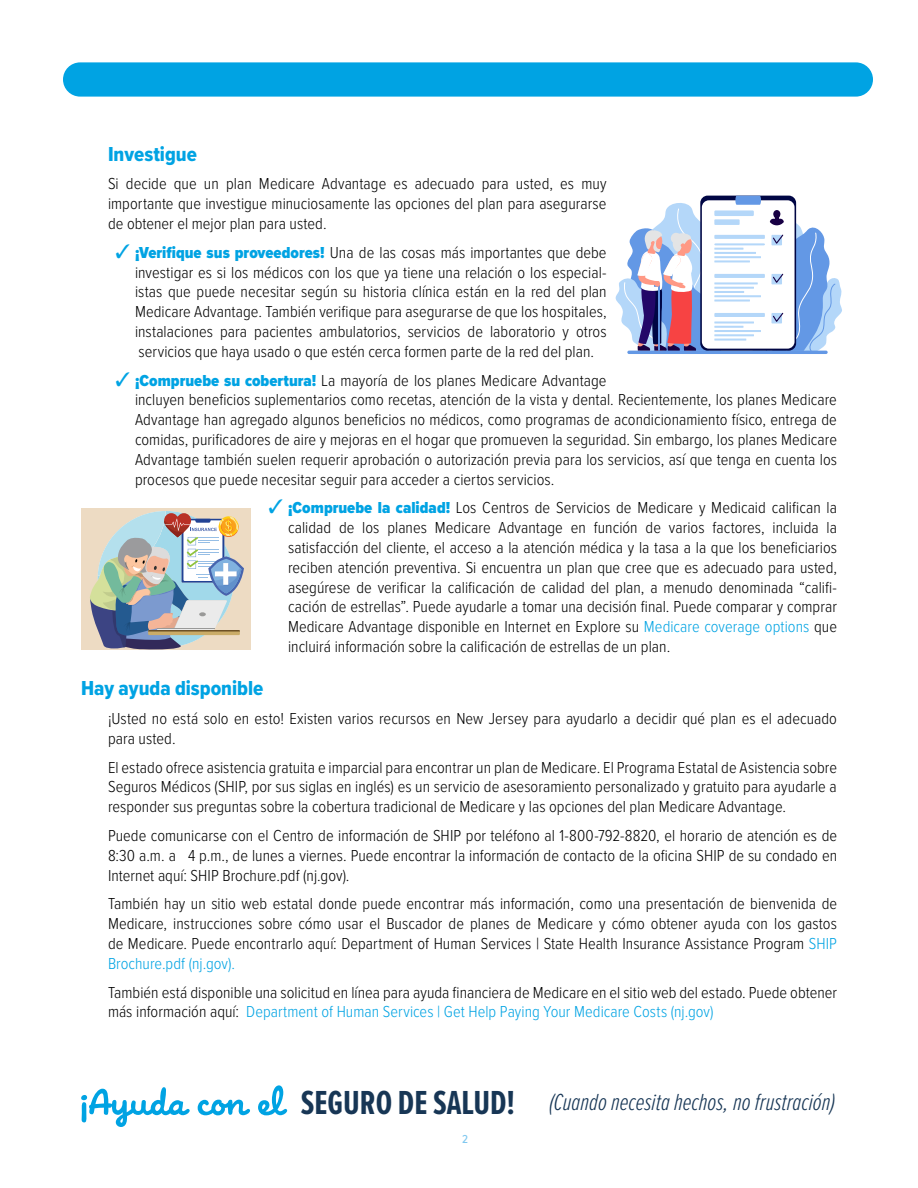
<style>
.page{position:relative;width:918px;height:1188px;background:#fff}
.page>*{position:absolute;margin:0;border:0;box-sizing:border-box;transform-origin:0 0}
.t1{font:italic 300 24.15px "Proxima Nova Ex Cn";color:#173655}
.t2{font:21px "Proxima Nova Cond Extrabld";color:#00a3e3}
.t3{font:300 16.5px/19.8px "Proxima Nova Cond";color:#000;text-align:justify}
.t4{font:500 12px "Proxima Nova Cond";color:#81c8ef}
.s1{color:#00a3e3}
.s2{font-weight:900;color:#00a3e3}
.s3{font-family:"Mister Brown";font-weight:400;font-style:normal;font-size:55.05px;color:#00a3e3}
.s4{font-weight:700;font-style:normal;font-size:34.5px}
</style>
<div class="page">
<div style="left:63px;top:62px;width:810px;height:35px;background:#00a3e3;border-radius:17px"></div>
<hr style="left:627px;top:351px;width:201px;height:3px;background:#6398e5;border-radius:2px">
<svg style="left:616px;top:196px;width:226px;height:157px"></svg>
<div style="left:81px;top:509px;width:170px;height:141px;background:#eddbc3"></div>
<svg style="left:90px;top:511px;width:154px;height:139px"></svg>
<p class="t2" style="left:108px;top:138px;width:90px">Investigue</p>
<p class="t3" style="left:108px;top:173px;width:500px">Si decide que un plan Medicare Advantage es adecuado para usted, es muy importante que investigue minuciosamente las opciones del plan para asegurarse de obtener el mejor plan para usted.</p>
<p class="t3" style="left:135px;top:242px;width:473px;text-indent:-20px"><span class="s1">✓</span> <span class="s2">¡Verifique sus proveedores!</span> Una de las cosas más importantes que debe investigar es si los médicos con los que ya tiene una relación o los especial&shy;istas que puede necesitar según su historia clínica están en la red del plan Medicare Advantage. También verifique para asegurarse de que los hospitales, instalaciones para pacientes ambulatorios, servicios de laboratorio y otros servicios que haya usado o que estén cerca formen parte de la red del plan.</p>
<p class="t3" style="left:135px;top:369px;width:704px;text-align:left;text-indent:-20px"><span class="s1">✓</span> <span class="s2">¡Compruebe su cobertura!</span> La mayoría de los planes Medicare Advantage<br>incluyen beneficios suplementarios como recetas, atención de la vista y dental. Recientemente, los planes Medicare Advantage han agregado algunos beneficios no médicos, como programas de acondicionamiento físico, entrega de comidas, purificadores de aire y mejoras en el hogar que promueven la seguridad. Sin embargo, los planes Medicare Advantage también suelen requerir aprobación o autorización previa para los servicios, así que tenga en cuenta los procesos que puede necesitar seguir para acceder a ciertos servicios.</p>
<p class="t3" style="left:288px;top:497px;width:550px;text-indent:-20px"><span class="s1">✓</span> <span class="s2">¡Compruebe la calidad!</span> Los Centros de Servicios de Medicare y Medicaid califican la calidad de los planes Medicare Advantage en función de varios factores, incluida la satisfacción del cliente, el acceso a la atención médica y la tasa a la que los beneficiarios reciben atención preventiva. Si encuentra un plan que cree que es adecuado para usted, asegúrese de verificar la calificación de calidad del plan, a menudo denominada “califi&shy;cación de estrellas”. Puede ayudarle a tomar una decisión final. Puede comparar y comprar Medicare Advantage disponible en Internet en Explore su <span class="s1">Medicare coverage options</span> que incluirá información sobre la calificación de estrellas de un plan.</p>
<p class="t2" style="left:81px;top:673px;width:184px">Hay ayuda disponible</p>
<p class="t3" style="left:108px;top:708px;width:731px">¡Usted no está solo en esto! Existen varios recursos en New Jersey para ayudarlo a decidir qué plan es el adecuado para usted.</p>
<p class="t3" style="left:108px;top:756px;width:731px">El estado ofrece asistencia gratuita e imparcial para encontrar un plan de Medicare. El Programa Estatal de Asistencia sobre Seguros Médicos (SHIP, por sus siglas en inglés) es un servicio de asesoramiento personalizado y gratuito para ayudarle a responder sus preguntas sobre la cobertura tradicional de Medicare y las opciones del plan Medicare Advantage.</p>
<p class="t3" style="left:108px;top:825px;width:731px">Puede comunicarse con el Centro de información de SHIP por teléfono al 1-800-792-8820, el horario de atención es de 8:30 a.m. a 4 p.m., de lunes a viernes. Puede encontrar la información de contacto de la oficina SHIP de su condado en Internet aquí: SHIP Brochure.pdf (nj.gov).</p>
<p class="t3" style="left:108px;top:893px;width:731px">También hay un sitio web estatal donde puede encontrar más información, como una presentación de bienvenida de Medicare, instrucciones sobre cómo usar el Buscador de planes de Medicare y cómo obtener ayuda con los gastos de Medicare. Puede encontrarlo aquí: Department of Human Services | State Health Insurance Assistance Program <span class="s1">SHIP Brochure.pdf (nj.gov).</span></p>
<p class="t3" style="left:108px;top:981px;width:731px">También está disponible una solicitud en línea para ayuda financiera de Medicare en el sitio web del estado. Puede obtener más información aquí: <span class="s1">Department of Human Services | Get Help Paying Your Medicare Costs (nj.gov)</span></p>
<h1 class="t1" style="left:80px;top:1085px;width:757px"><span class="s3">¡Ayuda con el</span> <span class="s4">SEGURO DE SALUD!</span> (Cuando necesita hechos, no frustración)</h1>
<p class="t4" style="left:462px;top:1131px;width:7px">2</p>
</div>
